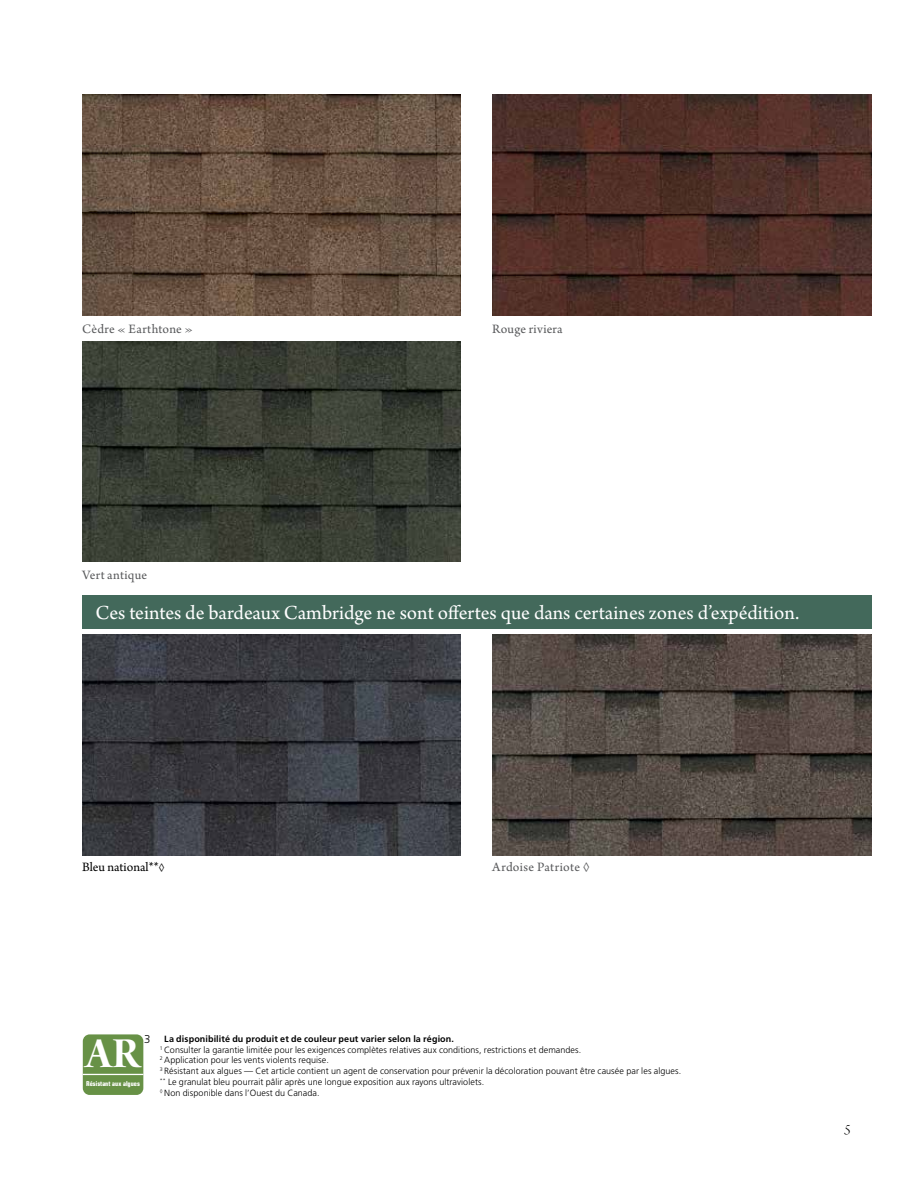
<style>
.page{position:relative;width:905px;height:1188px;background:#fff}
.page>*{position:absolute;margin:0;border:0;box-sizing:border-box;transform-origin:0 0}
.t1{font:45.9px "Arno Pro Bold Display";color:#fff}
.t2{font:21px "Arno Pro";letter-spacing:-.005em;color:#fff}
.t3{font:15px "Arno Pro Light Italic Display";color:#000}
.t4{font:13.5px "Arno Pro";letter-spacing:.015em;color:#58595b}
.t5{font:13.5px "Arno Pro";color:#000}
.t6{font:300 11.4px "Frutiger LT Std";color:#000}
.t7{font:300 9px/10.8px "Frutiger LT Std";letter-spacing:.005em;color:#000}
.t8{font:700 condensed 6.75px "Eurostile LT Std";color:#fff}
.s1{font-size:12px}
.s2{font-weight:700}
</style>
<div class="page">
<div style="left:83px;top:1034px;width:60px;height:61px;background:#679146;border-radius:7px"></div>
<hr style="left:83px;top:1074px;width:60px;height:1px;background:#fff">
<div style="left:82px;top:595px;width:789px;height:34px;background:#43695b"></div>
<img style="left:82px;top:95px;width:378px;height:220px">
<img style="left:492px;top:95px;width:379px;height:221px">
<img style="left:82px;top:341px;width:378px;height:220px">
<img style="left:82px;top:635px;width:378px;height:220px">
<img style="left:492px;top:635px;width:379px;height:221px">
<h3 class="t4" style="left:82px;top:321px;width:112px">Cèdre « Earthtone »</h3>
<h3 class="t4" style="left:492px;top:321px;width:72px">Rouge riviera</h3>
<h3 class="t4" style="left:82px;top:568px;width:66px">Vert antique</h3>
<h2 class="t2" style="left:96px;top:601px;width:705px">Ces teintes de bardeaux Cambridge ne sont offertes que dans certaines zones d’expédition.</h2>
<h3 class="t5" style="left:82px;top:859px;width:84px">Bleu national**<span class="s1">◊</span></h3>
<h3 class="t4" style="left:492px;top:859px;width:99px">Ardoise Patriote ◊</h3>
<p class="t6" style="left:144px;top:1032px;width:8px">3</p>
<h1 class="t1" style="left:86px;top:1028px;width:55px">AR</h1>
<p class="t8" style="left:86px;top:1079px;width:55px">Résistant aux algues</p>
<p class="t7" style="left:160px;top:1033px;width:523px"><sup>*</sup> <span class="s2">La disponibilité du produit et de couleur peut varier selon la région.<br></span><sup>1</sup> Consulter la garantie limitée pour les exigences complètes relatives aux conditions, restrictions et demandes.<br><sup>2</sup> Application pour les vents violents requise.<br><sup>3</sup> Résistant aux algues — Cet article contient un agent de conservation pour prévenir la décoloration pouvant être causée par les algues. <sup>**</sup> Le granulat bleu pourrait pâlir après une longue exposition aux rayons ultraviolets.<br><sup>◊</sup> Non disponible dans l’Ouest du Canada.</p>
<h3 class="t3" style="left:844px;top:1121px;width:8px">5</h3>
</div>
